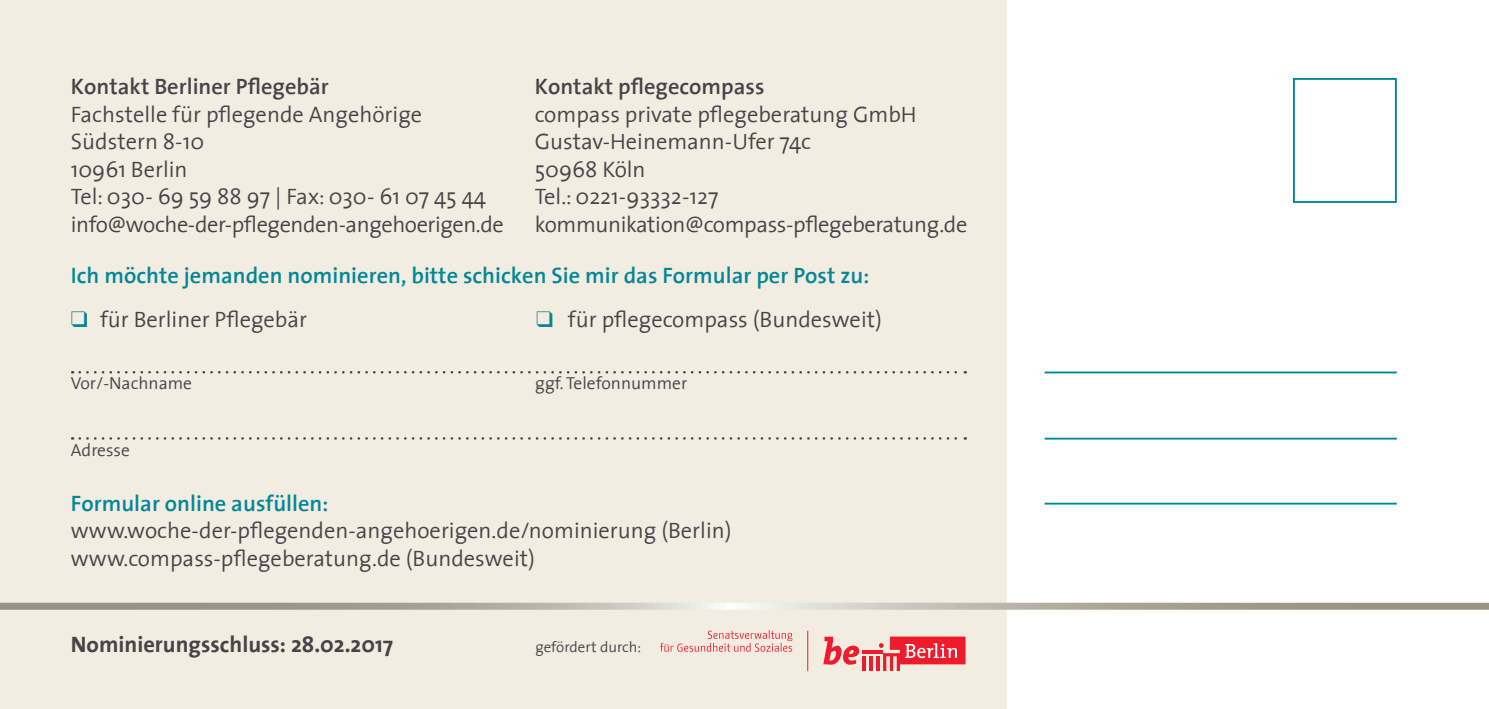
<style>
.page{position:relative;width:1489px;height:709px;background:#fff}
.page>*{position:absolute;margin:0;border:0;box-sizing:border-box;transform-origin:0 0}
.t1{font:300 22.5px/27.5px "The Sans";color:#464349}
.t2{font:600 22.5px "The Sans";color:#008798}
.t3{font:600 22.5px "The Sans";color:#464349}
.t4{font:700 22.5px "The Sans";color:#464349}
.t5{font:300 17.5px "The Sans";color:#464349}
.t6{font:300 15px "The Sans";color:#464349}
.s1{color:#008798}
</style>
<div class="page">
<div style="left:0;top:0;width:1006px;height:709px;background:#f3ece0"></div>
<div style="left:1292px;top:78px;width:104px;height:125px;border:2px solid #008798"></div>
<hr style="left:1044px;top:371px;width:352px;height:2px;background:#008798">
<hr style="left:1044px;top:437px;width:352px;height:2px;background:#008798">
<hr style="left:1044px;top:502px;width:352px;height:2px;background:#008798">
<svg style="left:80px;top:437px;width:885px;height:2px"></svg>
<svg style="left:80px;top:371px;width:885px;height:2px"></svg>
<svg style="left:0;top:602px;width:1488px;height:7px;background:#b8b4aa"></svg>
<hr style="left:807px;top:631px;width:1px;height:40px;background:#ee1b2d">
<svg style="left:660px;top:630px;width:132px;height:21px"></svg>
<svg style="left:823px;top:636px;width:36px;height:28px"></svg>
<hr style="left:862px;top:656px;width:3px;height:15px;background:#ee1b2d">
<hr style="left:869px;top:656px;width:3px;height:15px;background:#ee1b2d">
<hr style="left:876px;top:656px;width:3px;height:15px;background:#ee1b2d">
<hr style="left:862px;top:650px;width:21px;height:3px;background:#ee1b2d">
<svg style="left:878px;top:636px;width:87px;height:35px"></svg>
<p class="t3" style="left:71px;top:68px;width:259px">Kontakt Berliner Pflegebär</p>
<p class="t1" style="left:71px;top:100px;width:434px">Fachstelle für pflegende Angehörige<br>Südstern 8-10<br>10961 Berlin<br>Tel: 030- 69 59 88 97 | Fax: 030- 61 07 45 44 info@woche-der-pflegenden-angehoerigen.de</p>
<p class="t3" style="left:534px;top:68px;width:231px">Kontakt pflegecompass</p>
<p class="t1" style="left:534px;top:100px;width:434px">compass private pflegeberatung GmbH<br>Gustav-Heinemann-Ufer 74c<br>50968 Köln<br>Tel.: 0221-93332-127 kommunikation@compass-pflegeberatung.de</p>
<p class="t2" style="left:71px;top:256px;width:799px">Ich möchte jemanden nominieren, bitte schicken Sie mir das Formular per Post zu:</p>
<p class="t1" style="left:71px;top:304px;width:238px"><span class="s1">❑</span> für Berliner Pflegebär</p>
<p class="t1" style="left:536px;top:304px;width:347px"><span class="s1">❑</span> für pflegecompass (Bundesweit)</p>
<p class="t5" style="left:71px;top:368px;width:123px">Vor/-Nachname</p>
<p class="t5" style="left:535px;top:368px;width:153px">ggf. Telefonnummer</p>
<p class="t5" style="left:71px;top:436px;width:61px">Adresse</p>
<p class="t2" style="left:71px;top:484px;width:259px">Formular online ausfüllen:</p>
<p class="t1" style="left:71px;top:516px;width:662px">www.woche-der-pflegenden-angehoerigen.de/nominierung (Berlin) www.compass-pflegeberatung.de (Bundesweit)</p>
<p class="t4" style="left:71px;top:625px;width:323px">Nominierungsschluss: 28.02.2017</p>
<p class="t6" style="left:535px;top:634px;width:107px">gefördert durch:</p>
</div>
